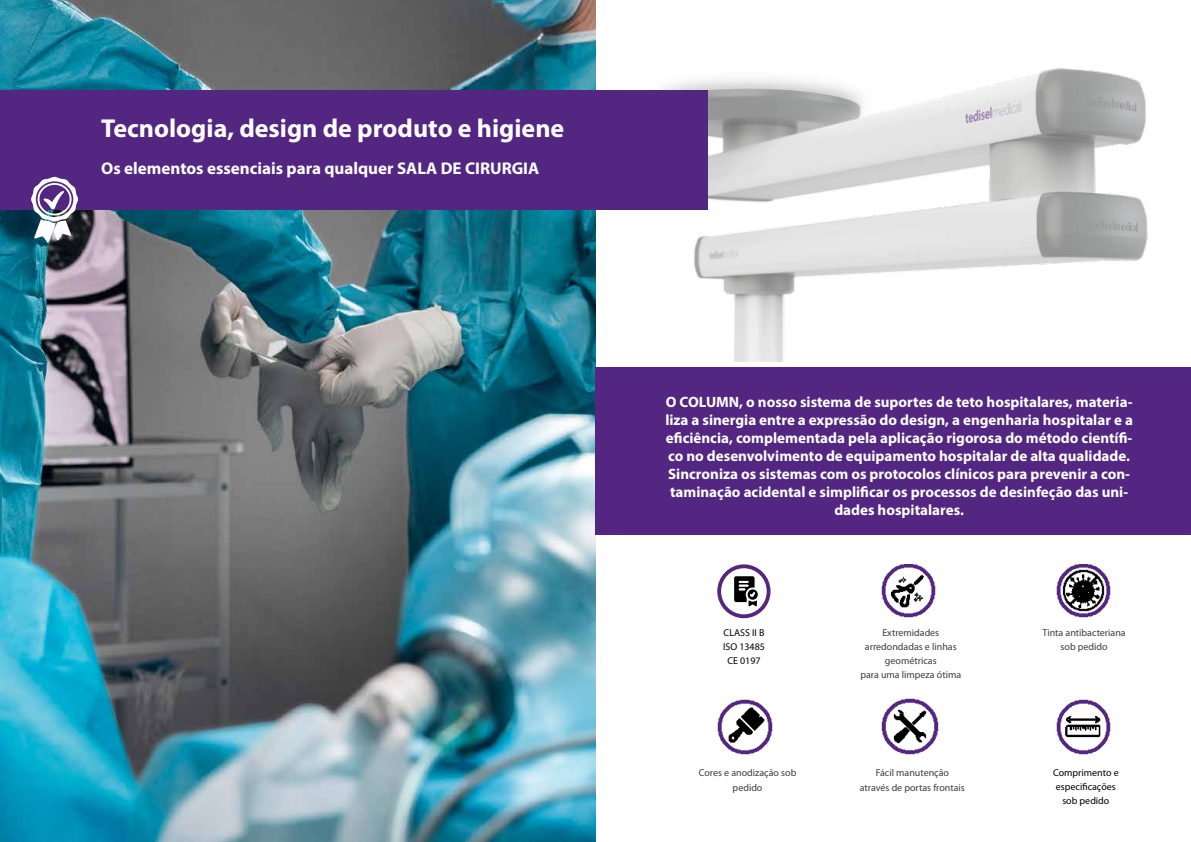
<style>
.page{position:relative;width:1191px;height:842px;background:#fff}
.page>*{position:absolute;margin:0;border:0;box-sizing:border-box;transform-origin:0 0}
.t1{font:700 26px "Myriad Pro";color:#fff}
.t2{font:700 17px "Myriad Pro";color:#fff}
.t3{font:700 15px/18px "Myriad Pro";color:#fff;text-align:center}
.t4{font:10px/14px "Myriad Pro";color:#3c3c3b;text-align:center}
.t5{font:10px/14px "Myriad Pro";color:#000;text-align:center}
</style>
<div class="page">
<img style="left:596px;top:68px;width:552px;height:293px">
<img style="left:0;top:0;width:595px;height:842px">
<div style="left:0;top:91px;width:707px;height:119px;background:#522681"></div>
<svg style="left:31px;top:177px;width:47px;height:66px"></svg>
<div style="left:596px;top:367px;width:595px;height:167px;background:#522681"></div>
<img style="left:881px;top:564px;width:54px;height:54px">
<img style="left:1056px;top:564px;width:54px;height:54px">
<img style="left:881px;top:699px;width:57px;height:56px">
<img style="left:1056px;top:700px;width:54px;height:54px">
<img style="left:717px;top:700px;width:55px;height:54px">
<svg style="left:717px;top:564px;width:53px;height:54px"></svg>
<div style="left:721px;top:568px;width:45px;height:46px;background:#fff;border-radius:50%"></div>
<svg style="left:734px;top:576px;width:24px;height:30px"></svg>
<h1 class="t1" style="left:101px;top:111px;width:464px">Tecnologia, design de produto e higiene</h1>
<p class="t2" style="left:101px;top:157px;width:439px">Os elementos essenciais para qualquer SALA DE CIRURGIA</p>
<p class="t3" style="left:665px;top:392px;width:469px">O COLUMN, o nosso sistema de suportes de teto hospitalares, materia&shy;liza a sinergia entre a expressão do design, a engenharia hospitalar e a eficiência, complementada pela aplicação rigorosa do método científi&shy;co no desenvolvimento de equipamento hospitalar de alta qualidade.<br>Sincroniza os sistemas com os protocolos clínicos para prevenir a con&shy;taminação acidental e simplificar os processos de desinfeção das uni&shy;dades hospitalares.</p>
<p class="t5" style="left:723px;top:626px;width:43px">CLASS II B<br>ISO 13485<br>CE 0197</p>
<p class="t4" style="left:860px;top:626px;width:102px">Extremidades arredondadas e linhas geométricas<br>para uma limpeza ótima</p>
<p class="t4" style="left:1042px;top:625px;width:85px">Tinta antibacteriana sob pedido</p>
<p class="t4" style="left:699px;top:765px;width:99px;line-height:15px">Cores e anodização sob pedido</p>
<p class="t5" style="left:1053px;top:766px;width:67px">Comprimento e especificações sob pedido</p>
<p class="t4" style="left:860px;top:765px;width:107px;line-height:15px">Fácil manutenção através de portas frontais</p>
</div>
